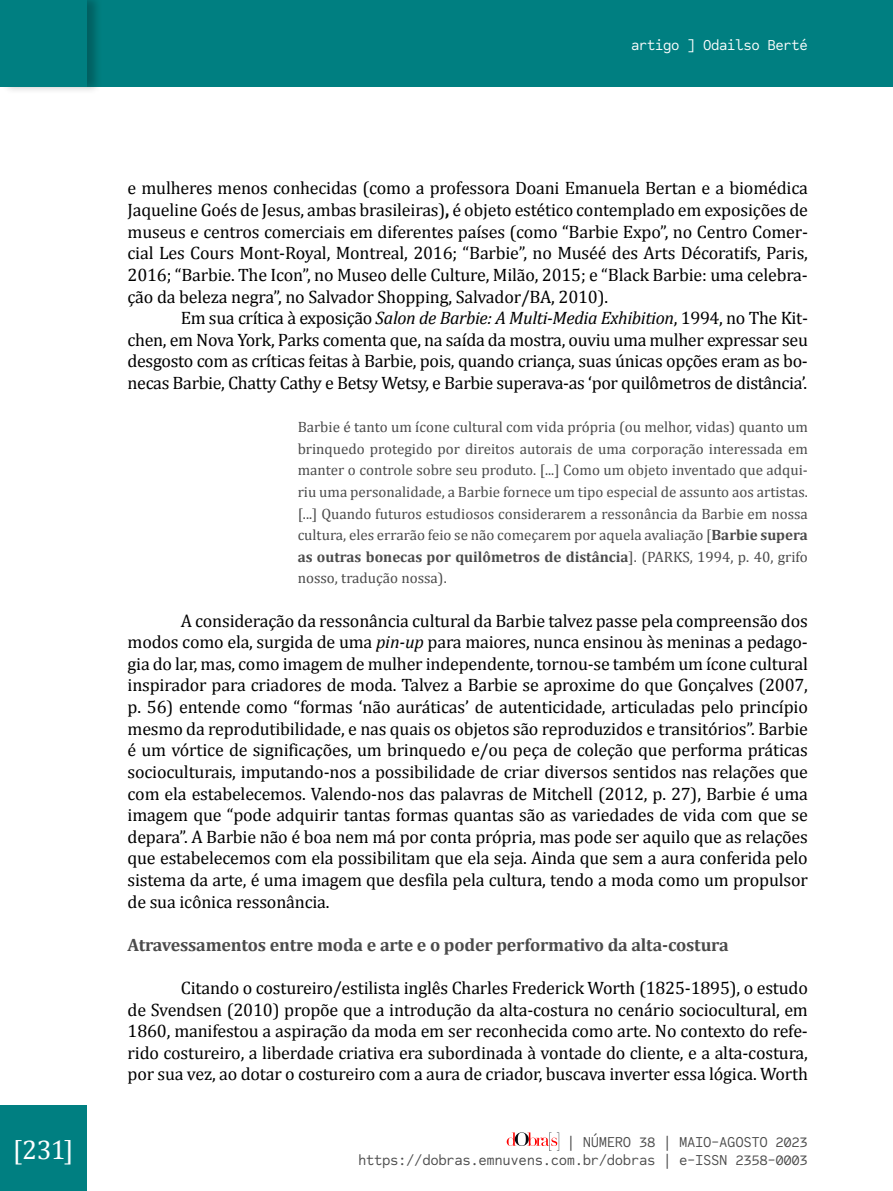
<style>
.page{position:relative;width:893px;height:1191px;background:#fff}
.page>*{position:absolute;margin:0;border:0;box-sizing:border-box;transform-origin:0 0}
.t1{font:27px "Cambria";color:#fff}
.t2{font:18px/21.6px "Cambria";letter-spacing:-.01em;color:#000;text-align:justify}
.t3{font:700 18px "Cambria";letter-spacing:-.01em;color:#4b4b4b}
.t4{font:15px/21.6px "Cambria";color:#4b4b4b;text-align:justify}
.t5{font:15px/18px "Code Saver";letter-spacing:-.025em;color:#4b4b4b;text-align:right}
.t6{font:15px "Code Saver";letter-spacing:-.025em;color:#fff}
.s1{font-weight:700}
.s2{font-style:italic}
</style>
<div class="page">
<div style="left:0;top:1106px;width:86px;height:85px;background:#007f81"></div>
<svg style="left:507px;top:1132px;width:52px;height:18px"></svg>
<div style="left:0;top:0;width:893px;height:86px;background:#007f81"></div>
<div style="left:0;top:0;width:103px;height:94px;background:#000;opacity:.25"></div>
<div style="left:0;top:0;width:86px;height:86px;background:#007f81"></div>
<p class="t6" style="left:631px;top:36px;width:178px">artigo ] Odailso Berté</p>
<p class="t2" style="left:128px;top:177px;width:682px">e mulheres menos conhecidas (como a professora Doani Emanuela Bertan e a biomédica Jaqueline Goés de Jesus, ambas brasileiras)<span class="s1">,</span> é objeto estético contemplado em exposições de museus e centros comerciais em diferentes países (como “Barbie Expo”, no Centro Comer&shy;cial Les Cours Mont-Royal, Montreal, 2016; “Barbie”, no Muséé des Arts Décoratifs, Paris, 2016; “Barbie. The Icon”, no Museo delle Culture, Milão, 2015; e “Black Barbie: uma celebra&shy;ção da beleza negra”, no Salvador Shopping, Salvador/BA, 2010).</p>
<p class="t2" style="left:128px;top:307px;width:682px;text-indent:53px">Em sua crítica à exposição <span class="s2">Salon de Barbie: A Multi-Media Exhibition</span>, 1994, no The Kit&shy;chen, em Nova York, Parks comenta que, na saída da mostra, ouviu uma mulher expressar seu desgosto com as críticas feitas à Barbie, pois, quando criança, suas únicas opções eram as bo&shy;necas Barbie, Chatty Cathy e Betsy Wetsy, e Barbie superava-as ‘por quilômetros de distância’.</p>
<p class="t4" style="left:298px;top:416px;width:512px">Barbie é tanto um ícone cultural com vida própria (ou melhor, vidas) quanto um brinquedo protegido por direitos autorais de uma corporação interessada em manter o controle sobre seu produto. [...] Como um objeto inventado que adqui&shy;riu uma personalidade, a Barbie fornece um tipo especial de assunto aos artistas. [...] Quando futuros estudiosos considerarem a ressonância da Barbie em nossa cultura, eles errarão feio se não começarem por aquela avaliação [<span class="s1">Barbie supera as outras bonecas por quilômetros de distância</span>]. (PARKS, 1994, p. 40, grifo nosso, tradução nossa).</p>
<p class="t2" style="left:128px;top:609px;width:682px;text-indent:53px">A consideração da ressonância cultural da Barbie talvez passe pela compreensão dos modos como ela, surgida de uma <span class="s2">pin-up</span> para maiores, nunca ensinou às meninas a pedago&shy;gia do lar, mas, como imagem de mulher independente, tornou-se também um ícone cultural inspirador para criadores de moda. Talvez a Barbie se aproxime do que Gonçalves (2007, p. 56) entende como “formas ‘não auráticas’ de autenticidade, articuladas pelo princípio mesmo da reprodutibilidade, e nas quais os objetos são reproduzidos e transitórios”. Barbie é um vórtice de significações, um brinquedo e/ou peça de coleção que performa práticas socioculturais, imputando-nos a possibilidade de criar diversos sentidos nas relações que com ela estabelecemos. Valendo-nos das palavras de Mitchell (2012, p. 27), Barbie é uma imagem que “pode adquirir tantas formas quantas são as variedades de vida com que se depara”. A Barbie não é boa nem má por conta própria, mas pode ser aquilo que as relações que estabelecemos com ela possibilitam que ela seja. Ainda que sem a aura conferida pelo sistema da arte, é uma imagem que desfila pela cultura, tendo a moda como um propulsor de sua icônica ressonância.</p>
<p class="t3" style="left:128px;top:933px;width:603px">Atravessamentos entre moda e arte e o poder performativo da alta-costura</p>
<p class="t2" style="left:128px;top:977px;width:682px;text-indent:53px">Citando o costureiro/estilista inglês Charles Frederick Worth (1825-1895), o estudo de Svendsen (2010) propõe que a introdução da alta-costura no cenário sociocultural, em 1860, manifestou a aspiração da moda em ser reconhecida como arte. No contexto do refe&shy;rido costureiro, a liberdade criativa era subordinada à vontade do cliente, e a alta-costura, por sua vez, ao dotar o costureiro com a aura de criador, buscava inverter essa lógica. Worth</p>
<h1 class="t1" style="left:13px;top:1133px;width:62px">[231]</h1>
<p class="t5" style="left:358px;top:1132px;width:451px">| NÚMERO 38 | MAIO-AGOSTO 2023 https://dobras.emnuvens.com.br/dobras | e-ISSN 2358-0003</p>
</div>
